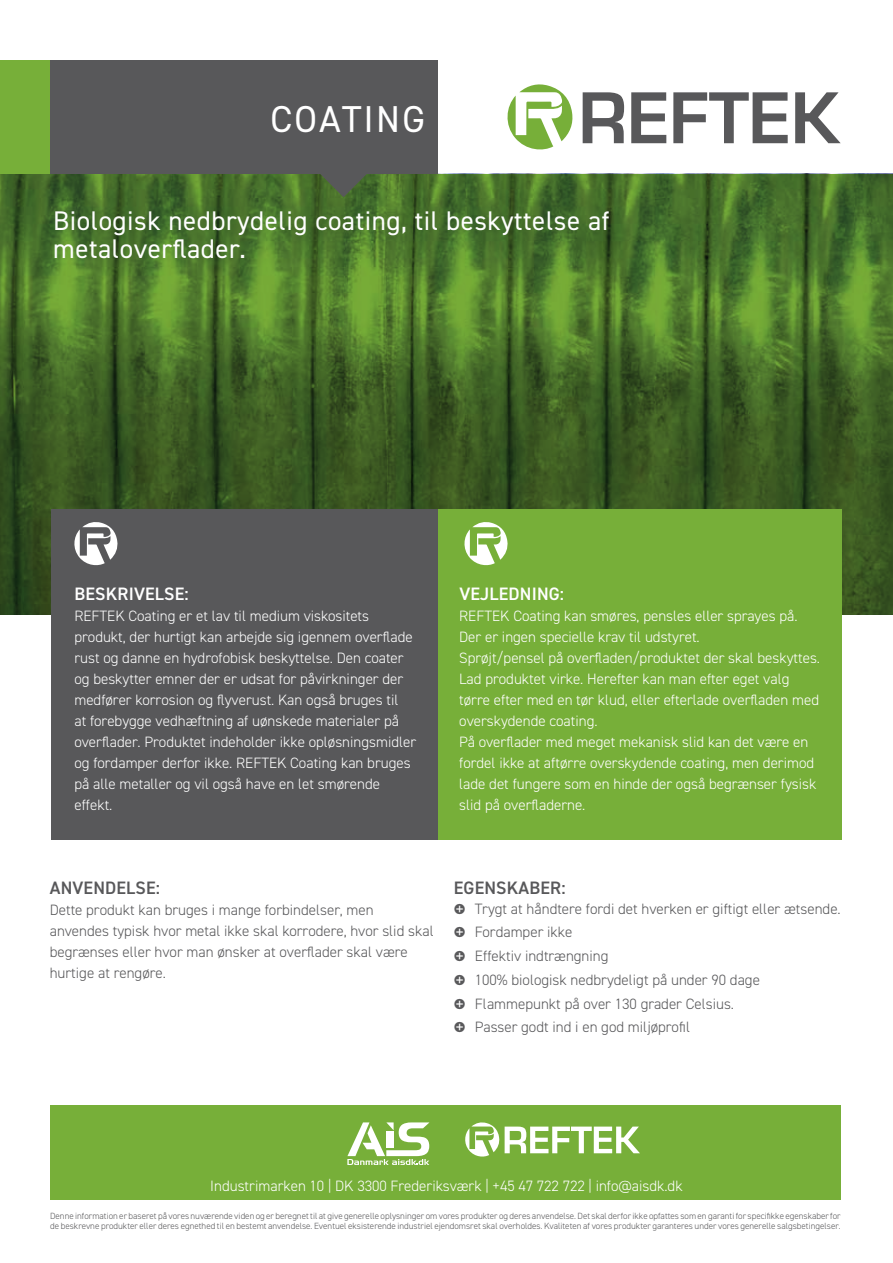
<style>
.page{position:relative;width:893px;height:1263px;background:#fff}
.page>*{position:absolute;margin:0;border:0;box-sizing:border-box;transform-origin:0 0}
.t1{font:37.5px "DIN2014";letter-spacing:.06em;color:#fff}
.t2{font:27px/28.5px "DIN2014";letter-spacing:.02em;color:#fff}
.t3{font:600 18px "DIN2014";letter-spacing:.01em;color:#fff}
.t4{font:600 18px "DIN2014";letter-spacing:.01em;color:#58585a}
.t5{font:300 15px/21px "DIN2014";color:#fff}
.t6{font:300 15px/23.7px "DIN2014";color:#58585a}
.t7{font:300 9px/10.5px "DIN2014";color:#58585a}
.s1{font-family:"Klavika";font-weight:500}
</style>
<div class="page">
<div style="left:50px;top:1106px;width:791px;height:94px;background:#77af39"></div>
<img style="left:0;top:174px;width:893px;height:441px">
<div style="left:51px;top:509px;width:387px;height:331px;background:#58585a"></div>
<div style="left:438px;top:509px;width:404px;height:331px;background:#77af39"></div>
<div style="left:0;top:60px;width:50px;height:114px;background:#77af39"></div>
<div style="left:50px;top:60px;width:388px;height:114px;background:#58585a"></div>
<svg style="left:320px;top:174px;width:47px;height:23px"></svg>
<svg style="left:583px;top:92px;width:41px;height:51px"></svg>
<svg style="left:631px;top:92px;width:35px;height:51px"></svg>
<svg style="left:673px;top:92px;width:115px;height:51px"></svg>
<svg style="left:795px;top:92px;width:46px;height:51px"></svg>
<svg style="left:507px;top:84px;width:66px;height:66px"></svg>
<svg style="left:74px;top:522px;width:44px;height:44px"></svg>
<svg style="left:464px;top:522px;width:44px;height:44px"></svg>
<svg style="left:347px;top:1122px;width:82px;height:43px"></svg>
<svg style="left:465px;top:1122px;width:175px;height:35px"></svg>
<h1 class="t1" style="left:270px;top:95px;width:156px">COATING</h1>
<h2 class="t2" style="left:53px;top:206px;width:558px">Biologisk nedbrydelig coating, til beskyttelse af metaloverflader.</h2>
<p class="t3" style="left:74px;top:582px;width:116px">BESKRIVELSE:</p>
<p class="t5" style="left:74px;top:605px;width:343px">REFTEK Coating er et lav til medium viskositets produkt, der hurtigt kan arbejde sig igennem overflade rust og danne en hydrofobisk beskyttelse. Den coater og beskytter emner der er udsat for påvirkninger der medfører korrosion og flyverust. Kan også bruges til<br>at forebygge vedhæftning af uønskede materialer på overflader. Produktet indeholder ikke opløsningsmidler og fordamper derfor ikke. REFTEK Coating kan bruges på alle metaller og vil også have en let smørende effekt.</p>
<p class="t3" style="left:459px;top:582px;width:106px">VEJLEDNING:</p>
<p class="t5" style="left:459px;top:605px;width:362px">REFTEK Coating kan smøres, pensles eller sprayes på.<br>Der er ingen specielle krav til udstyret.<br>Sprøjt/pensel på overfladen/produktet der skal beskyttes.<br>Lad produktet virke. Herefter kan man efter eget valg tørre efter med en tør klud, eller efterlade overfladen med overskydende coating.<br>På overflader med meget mekanisk slid kan det være en fordel ikke at aftørre overskydende coating, men derimod lade det fungere som en hinde der også begrænser fysisk slid på overfladerne.</p>
<p class="t4" style="left:50px;top:876px;width:112px">ANVENDELSE:</p>
<p class="t6" style="left:50px;top:899px;width:385px;line-height:21px">Dette produkt kan bruges i mange forbindelser, men anvendes typisk hvor metal ikke skal korrodere, hvor slid skal begrænses eller hvor man ønsker at overflader skal være hurtige at rengøre.</p>
<p class="t4" style="left:454px;top:876px;width:113px">EGENSKABER:</p>
<p class="t6" style="left:454px;top:897px;width:388px"><span class="s1">˭</span> Trygt at håndtere fordi det hverken er giftigt eller ætsende. <span class="s1">˭</span> Fordamper ikke<br><span class="s1">˭</span> Effektiv indtrængning<br><span class="s1">˭</span> 100% biologisk nedbrydeligt på under 90 dage<br><span class="s1">˭</span> Flammepunkt på over 130 grader Celsius.<br><span class="s1">˭</span> Passer godt ind i en god miljøprofil</p>
<p class="t5" style="left:210px;top:1175px;width:474px">Industrimarken 10 | DK 3300 Frederiksværk | +45 47 722 722 | info@aisdk.dk</p>
<p class="t7" style="left:50px;top:1211px;width:792px">Denne information er baseret på vores nuværende viden og er beregnet til at give generelle oplysninger om vores produkter og deres anvendelse. Det skal derfor ikke opfattes som en garanti for specifikke egenskaber for de beskrevne produkter eller deres egnethed til en bestemt anvendelse. Eventuel eksisterende industriel ejendomsret skal overholdes. Kvaliteten af vores produkter garanteres under vores generelle salgsbetingelser.</p>
</div>
